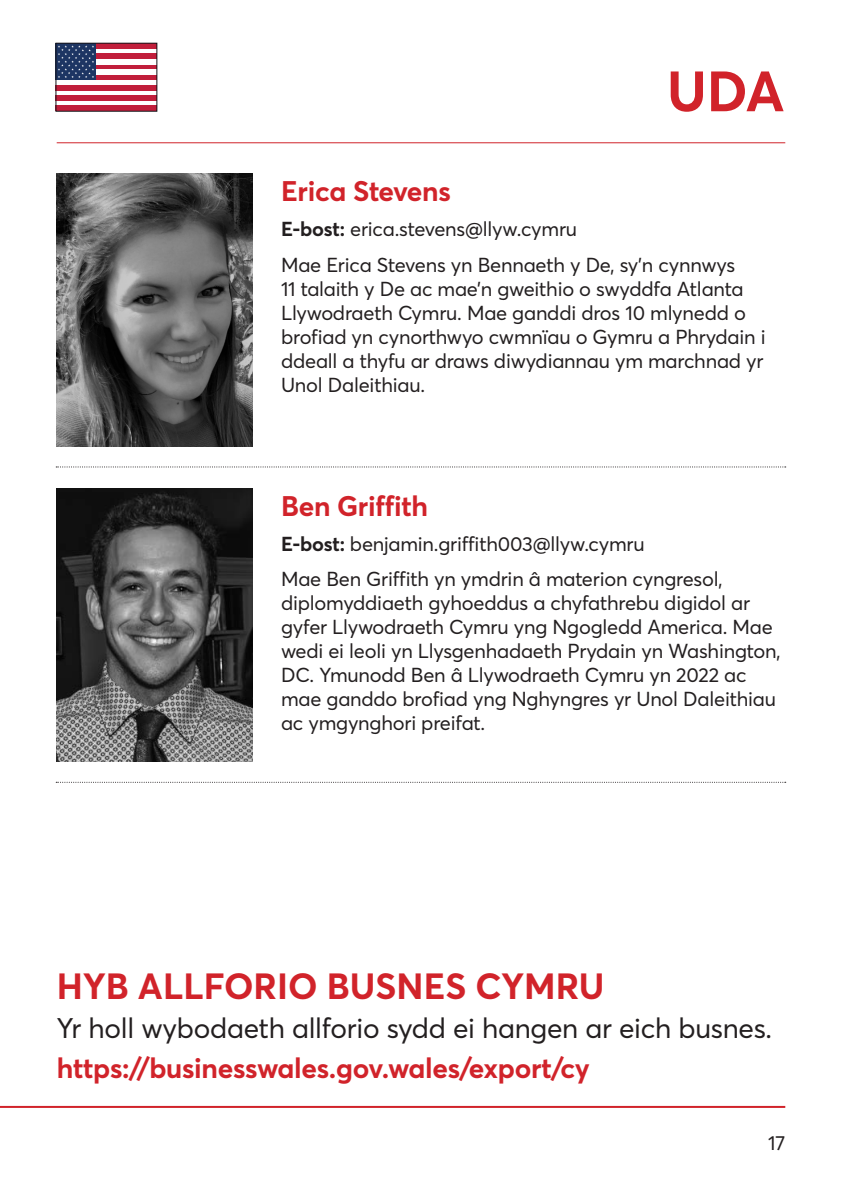
<style>
.page{position:relative;width:842px;height:1191px;background:#fff}
.page>*{position:absolute;margin:0;border:0;box-sizing:border-box;transform-origin:0 0}
.t1{font:700 56px "Averta";color:#d1232a}
.t2{font:700 36px "Averta";color:#d1232a}
.Name{font:700 28px "Averta";letter-spacing:-.01em;color:#d1232a}
.t3{font:28px "Averta";letter-spacing:-.01em;color:#231f20}
.Body_Copy{font:20px/24px "Averta";letter-spacing:-.01em;color:#231f20}
.s1{font-weight:700}
</style>
<div class="page">
<hr style="left:0;top:1106px;width:785px;height:2px;background:#d1232a">
<svg style="left:55px;top:43px;width:102px;height:69px"></svg>
<img style="left:57px;top:173px;width:196px;height:274px">
<img style="left:57px;top:488px;width:196px;height:273px">
<svg style="left:56px;top:466px;width:730px;height:1px"></svg>
<svg style="left:56px;top:781px;width:730px;height:1px"></svg>
<hr style="left:57px;top:142px;width:728px;height:1px;background:#d1232a">
<p class="t1" style="left:667px;top:52px;width:119px">UDA</p>
<p class="Name" style="left:281px;top:171px;width:171px">Erica Stevens</p>
<p class="Body_Copy" style="left:281px;top:216px;width:298px"><span class="s1">E-bost:</span> erica.stevens@llyw.cymru</p>
<p class="Body_Copy" style="left:281px;top:252px;width:486px">Mae Erica Stevens yn Bennaeth y De, sy’n cynnwys<br>11 talaith y De ac mae’n gweithio o swyddfa Atlanta Llywodraeth Cymru. Mae ganddi dros 10 mlynedd o brofiad yn cynorthwyo cwmnïau o Gymru a Phrydain i ddeall a thyfu ar draws diwydiannau ym marchnad yr Unol Daleithiau.</p>
<p class="Name" style="left:281px;top:486px;width:149px">Ben Griffith</p>
<p class="Body_Copy" style="left:281px;top:531px;width:365px"><span class="s1">E-bost:</span> benjamin.griffith003@llyw.cymru</p>
<p class="Body_Copy" style="left:281px;top:566px;width:501px">Mae Ben Griffith yn ymdrin â materion cyngresol, diplomyddiaeth gyhoeddus a chyfathrebu digidol ar gyfer Llywodraeth Cymru yng Ngogledd America. Mae wedi ei leoli yn Llysgenhadaeth Prydain yn Washington, DC. Ymunodd Ben â Llywodraeth Cymru yn 2022 ac mae ganddo brofiad yng Nghyngres yr Unol Daleithiau ac ymgynghori preifat.</p>
<p class="t2" style="left:57px;top:960px;width:549px">HYB ALLFORIO BUSNES CYMRU</p>
<p class="t3" style="left:57px;top:1009px;width:717px">Yr holl wybodaeth allforio sydd ei hangen ar eich busnes.</p>
<p class="Name" style="left:57px;top:1048px;width:535px">https://businesswales.gov.wales/export/cy</p>
<p class="Body_Copy" style="left:768px;top:1130px;width:19px">17</p>
</div>
